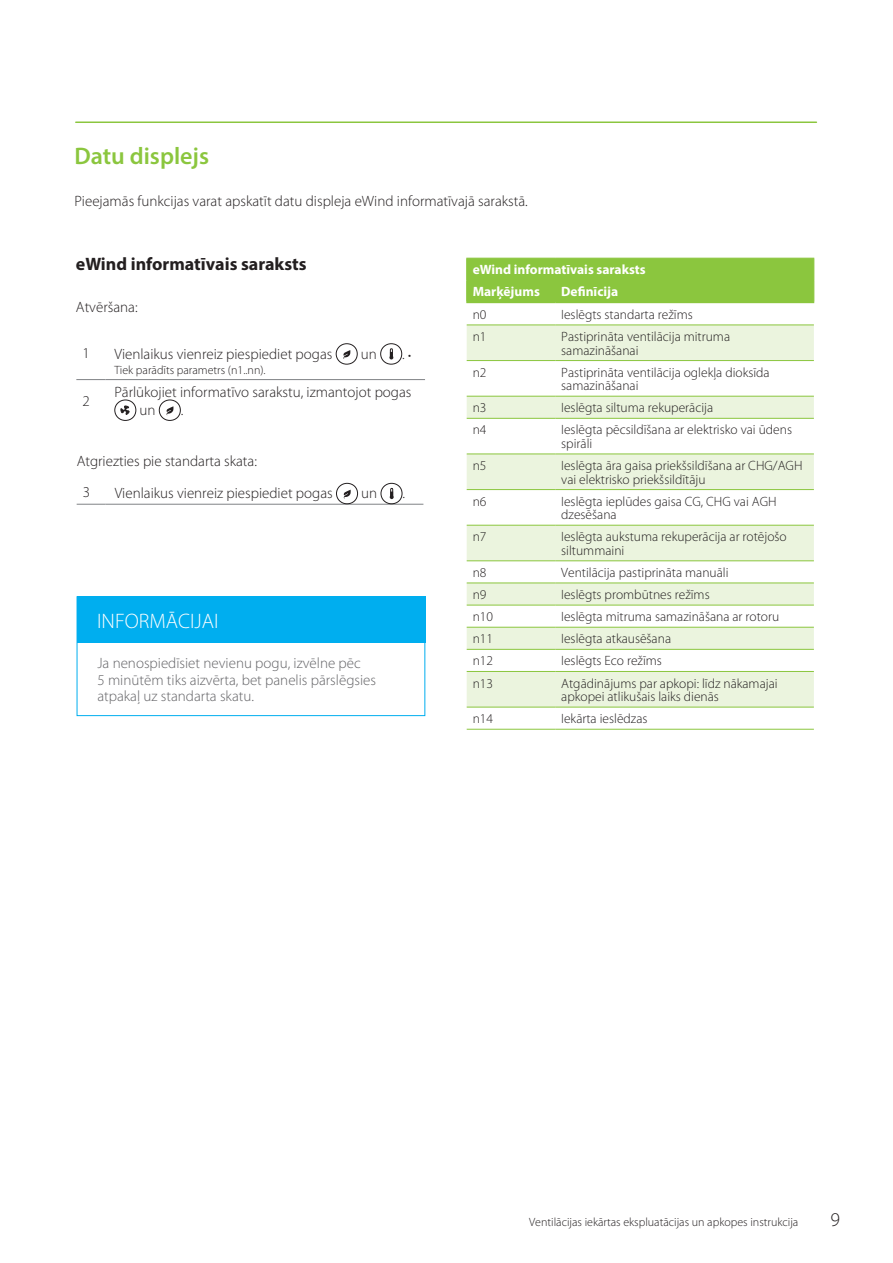
<style>
.page{position:relative;width:893px;height:1263px;background:#fff}
.page>*{position:absolute;margin:0;border:0;box-sizing:border-box;transform-origin:0 0}
.E_Heading2{font:600 24px "Myriad Pro";color:#8bc63e}
.Laatikko-otsikko{font:300 21px "Myriad Pro";color:#fff}
.t1{font:300 19.5px "Myriad Pro";color:#231f20}
.E_Heading3{font:700 18px "Myriad Pro";color:#231f20}
.E_Body{font:300 15px "Myriad Pro";color:#231f20}
.E_Table_text{font:300 15px/16.5px "Myriad Pro";color:#636366}
.E_Numbered_list_1{font:300 15px "Myriad Pro";color:#231f20}
.E_numbered_list_nr{font:300 15px/18px "Myriad Pro";color:#231f20}
.E_Table_text-2{font:300 13.5px/13.5px "Myriad Pro";color:#231f20}
.E_Table_heading{font:700 13.5px "Myriad Pro";color:#fff}
.E_Numbered_list_1-2{font:300 12px "Myriad Pro";color:#231f20}
.s1{font-size:12px}
</style>
<div class="page">
<hr style="left:76px;top:121px;width:740px;height:2px;background:#8bc63e">
<svg style="left:77px;top:504px;width:29px;height:1px"></svg>
<hr style="left:106px;top:504px;width:317px;height:1px;background:#808285">
<svg style="left:343px;top:490px;width:8px;height:9px"></svg>
<div style="left:336px;top:483px;width:22px;height:21px;border:1px solid #231f20;border-radius:50%"></div>
<svg style="left:380px;top:482px;width:23px;height:23px"></svg>
<svg style="left:467px;top:326px;width:347px;height:381px;fill:#ebf4de"></svg>
<div style="left:466px;top:258px;width:348px;height:44px;background:#8bc63e"></div>
<hr style="left:467px;top:280px;width:88px;height:1px;background:#8bc63e">
<hr style="left:555px;top:280px;width:258px;height:1px;background:#8bc63e">
<hr style="left:466px;top:302px;width:89px;height:1px;background:#8bc63e">
<hr style="left:555px;top:302px;width:259px;height:1px;background:#8bc63e">
<hr style="left:467px;top:325px;width:88px;height:1px;background:#8bc63e">
<hr style="left:555px;top:325px;width:259px;height:1px;background:#8bc63e">
<hr style="left:467px;top:360px;width:88px;height:1px;background:#8bc63e">
<hr style="left:555px;top:360px;width:259px;height:1px;background:#8bc63e">
<hr style="left:467px;top:396px;width:88px;height:1px;background:#8bc63e">
<hr style="left:555px;top:396px;width:259px;height:1px;background:#8bc63e">
<hr style="left:467px;top:418px;width:88px;height:1px;background:#8bc63e">
<hr style="left:555px;top:418px;width:259px;height:1px;background:#8bc63e">
<hr style="left:467px;top:454px;width:88px;height:1px;background:#8bc63e">
<hr style="left:555px;top:454px;width:259px;height:1px;background:#8bc63e">
<hr style="left:467px;top:489px;width:88px;height:1px;background:#8bc63e">
<hr style="left:555px;top:489px;width:259px;height:1px;background:#8bc63e">
<hr style="left:467px;top:525px;width:88px;height:1px;background:#8bc63e">
<hr style="left:555px;top:525px;width:259px;height:1px;background:#8bc63e">
<hr style="left:467px;top:560px;width:88px;height:1px;background:#8bc63e">
<hr style="left:555px;top:560px;width:259px;height:1px;background:#8bc63e">
<hr style="left:467px;top:583px;width:88px;height:1px;background:#8bc63e">
<hr style="left:555px;top:583px;width:259px;height:1px;background:#8bc63e">
<hr style="left:467px;top:605px;width:88px;height:1px;background:#8bc63e">
<hr style="left:555px;top:605px;width:259px;height:1px;background:#8bc63e">
<hr style="left:467px;top:627px;width:88px;height:1px;background:#8bc63e">
<hr style="left:555px;top:627px;width:259px;height:1px;background:#8bc63e">
<hr style="left:467px;top:649px;width:88px;height:1px;background:#8bc63e">
<hr style="left:555px;top:649px;width:259px;height:1px;background:#8bc63e">
<hr style="left:467px;top:671px;width:88px;height:1px;background:#8bc63e">
<hr style="left:555px;top:671px;width:259px;height:1px;background:#8bc63e">
<hr style="left:467px;top:707px;width:88px;height:1px;background:#8bc63e">
<hr style="left:555px;top:707px;width:259px;height:1px;background:#8bc63e">
<hr style="left:467px;top:729px;width:88px;height:1px;background:#8bc63e">
<hr style="left:555px;top:729px;width:259px;height:1px;background:#8bc63e">
<svg style="left:76px;top:379px;width:29px;height:1px"></svg>
<hr style="left:105px;top:379px;width:320px;height:1px;background:#808285">
<svg style="left:343px;top:350px;width:7px;height:9px"></svg>
<div style="left:336px;top:343px;width:22px;height:22px;border:1px solid #231f20;border-radius:50%"></div>
<svg style="left:380px;top:343px;width:23px;height:22px"></svg>
<div style="left:114px;top:399px;width:22px;height:22px;border:1px solid #231f20;border-radius:50%"></div>
<svg style="left:120px;top:405px;width:10px;height:10px"></svg>
<svg style="left:166px;top:406px;width:8px;height:9px"></svg>
<div style="left:159px;top:399px;width:22px;height:22px;border:1px solid #231f20;border-radius:50%"></div>
<div style="left:77px;top:596px;width:348px;height:120px;background:#fff;border:1px solid #00aeef"></div>
<div style="left:77px;top:596px;width:348px;height:47px;background:#00aeef"></div>
<p class="E_Heading2" style="left:74px;top:140px;width:136px">Datu displejs</p>
<p class="E_Body" style="left:74px;top:192px;width:455px">Pieejamās funkcijas varat apskatīt datu displeja eWind informatīvajā sarakstā.</p>
<p class="E_Heading3" style="left:76px;top:252px;width:232px">eWind informatīvais saraksts</p>
<p class="E_Body" style="left:76px;top:298px;width:63px">Atvēršana:</p>
<p class="E_Body" style="left:82px;top:343px;width:9px">1</p>
<p class="E_Numbered_list_1" style="left:114px;top:345px;width:220px">Vienlaikus vienreiz piespiediet pogas</p>
<p class="E_Numbered_list_1" style="left:361px;top:345px;width:18px">un</p>
<p class="E_Numbered_list_1" style="left:402px;top:345px;width:10px">. <span class="s1">•</span></p>
<p class="E_Numbered_list_1-2" style="left:114px;top:362px;width:153px">Tiek parādīts parametrs (n1..nn).</p>
<p class="E_Body" style="left:82px;top:392px;width:9px">2</p>
<p class="E_numbered_list_nr" style="left:140px;top:383px;width:273px;text-indent:-25px">Pārlūkojiet informatīvo sarakstu, izmantojot pogas un</p>
<p class="E_numbered_list_nr" style="left:181px;top:401px;width:4px">.</p>
<p class="E_Body" style="left:77px;top:452px;width:182px">Atgriezties pie standarta skata:</p>
<p class="E_Body" style="left:83px;top:483px;width:9px">3</p>
<p class="E_Numbered_list_1" style="left:115px;top:484px;width:220px">Vienlaikus vienreiz piespiediet pogas</p>
<p class="E_Numbered_list_1" style="left:361px;top:484px;width:18px">un</p>
<p class="E_Numbered_list_1" style="left:402px;top:484px;width:4px">.</p>
<p class="Laatikko-otsikko" style="left:97px;top:609px;width:123px">INFORMĀCIJAI</p>
<p class="E_Table_text" style="left:97px;top:655px;width:280px">Ja nenospiedīsiet nevienu pogu, izvēlne pēc<br>5 minūtēm tiks aizvērta, bet panelis pārslēgsies atpakaļ uz standarta skatu.</p>
<p class="E_Table_heading" style="left:473px;top:261px;width:174px">eWind informatīvais saraksts</p>
<p class="E_Table_heading" style="left:473px;top:283px;width:69px">Marķējums</p>
<p class="E_Table_heading" style="left:561px;top:283px;width:58px">Definīcija</p>
<p class="E_Table_text-2" style="left:473px;top:308px;width:15px">n0</p>
<p class="E_Table_text-2" style="left:561px;top:308px;width:133px">Ieslēgts standarta režīms</p>
<p class="E_Table_text-2" style="left:473px;top:330px;width:15px">n1</p>
<p class="E_Table_text-2" style="left:561px;top:330px;width:170px">Pastiprināta ventilācija mitruma samazināšanai</p>
<p class="E_Table_text-2" style="left:473px;top:365px;width:15px">n2</p>
<p class="E_Table_text-2" style="left:561px;top:365px;width:210px">Pastiprināta ventilācija oglekļa dioksīda samazināšanai</p>
<p class="E_Table_text-2" style="left:473px;top:401px;width:15px">n3</p>
<p class="E_Table_text-2" style="left:561px;top:401px;width:154px">Ieslēgta siltuma rekuperācija</p>
<p class="E_Table_text-2" style="left:473px;top:423px;width:15px">n4</p>
<p class="E_Table_text-2" style="left:561px;top:423px;width:232px">Ieslēgta pēcsildīšana ar elektrisko vai ūdens spirāli</p>
<p class="E_Table_text-2" style="left:473px;top:459px;width:15px">n5</p>
<p class="E_Table_text-2" style="left:561px;top:459px;width:243px">Ieslēgta āra gaisa priekšsildīšana ar CHG/AGH vai elektrisko priekšsildītāju</p>
<p class="E_Table_text-2" style="left:473px;top:494px;width:15px">n6</p>
<p class="E_Table_text-2" style="left:561px;top:494px;width:217px">Ieslēgta ieplūdes gaisa CG, CHG vai AGH dzesēšana</p>
<p class="E_Table_text-2" style="left:473px;top:530px;width:15px">n7</p>
<p class="E_Table_text-2" style="left:561px;top:530px;width:227px">Ieslēgta aukstuma rekuperācija ar rotējošo siltummaini</p>
<p class="E_Table_text-2" style="left:473px;top:566px;width:15px">n8</p>
<p class="E_Table_text-2" style="left:561px;top:566px;width:169px">Ventilācija pastiprināta manuāli</p>
<p class="E_Table_text-2" style="left:473px;top:588px;width:15px">n9</p>
<p class="E_Table_text-2" style="left:561px;top:588px;width:150px">Ieslēgts prombūtnes režīms</p>
<p class="E_Table_text-2" style="left:473px;top:610px;width:22px">n10</p>
<p class="E_Table_text-2" style="left:561px;top:610px;width:219px">Ieslēgta mitruma samazināšana ar rotoru</p>
<p class="E_Table_text-2" style="left:473px;top:632px;width:22px">n11</p>
<p class="E_Table_text-2" style="left:561px;top:632px;width:111px">Ieslēgta atkausēšana</p>
<p class="E_Table_text-2" style="left:473px;top:654px;width:22px">n12</p>
<p class="E_Table_text-2" style="left:561px;top:654px;width:102px">Ieslēgts Eco režīms</p>
<p class="E_Table_text-2" style="left:473px;top:676px;width:22px">n13</p>
<p class="E_Table_text-2" style="left:561px;top:676px;width:218px">Atgādinājums par apkopi: līdz nākamajai apkopei atlikušais laiks dienās</p>
<p class="E_Table_text-2" style="left:473px;top:712px;width:22px">n14</p>
<p class="E_Table_text-2" style="left:561px;top:712px;width:88px">Iekārta ieslēdzas</p>
<p class="E_Numbered_list_1-2" style="left:529px;top:1215px;width:271px">Ventilācijas iekārtas ekspluatācijas un apkopes instrukcija</p>
<h3 class="t1" style="left:831px;top:1208px;width:11px">9</h3>
</div>
